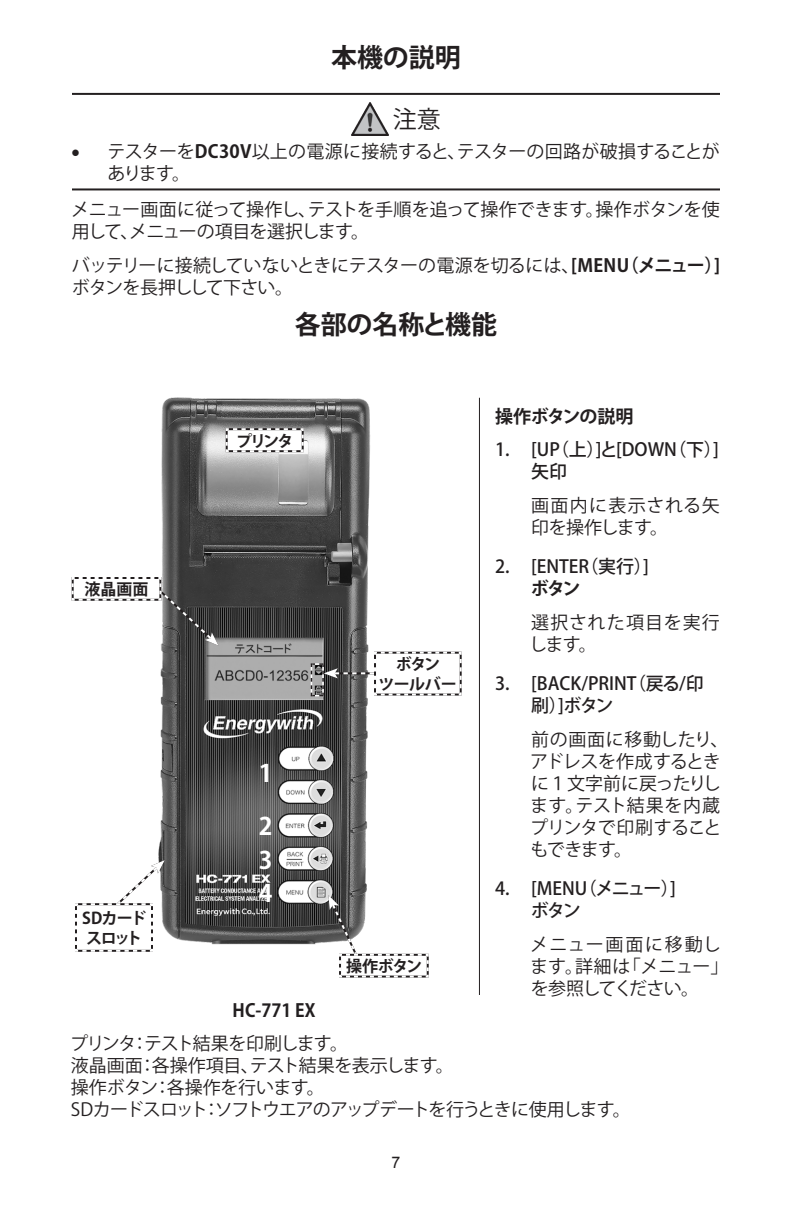
<style>
.page{position:relative;width:792px;height:1224px;background:#fff}
.page>*{position:absolute;margin:0;border:0;box-sizing:border-box;transform-origin:0 0}
.t1{font:700 26px "Koz Go Pro";letter-spacing:-.01em;color:#231f20}
.t2{font:700 24px/52px "Koz Go Pro";color:#fff}
.t3{font:24px "Koz Go Pro";color:#231f20}
.t4{font:18px/22px "Koz Go Pro";letter-spacing:-.02em;color:#231f20}
.t5{font:18px/22px "Koz Go Pro";letter-spacing:-.04em;color:#231f20}
.t6{font:500 18px/21.6px "Koz Go Pro";color:#231f20}
.t7{font:18px/22px "Koz Go Pro";color:#231f20}
.t8{font:700 18px "Koz Go Pro";letter-spacing:-.01em;color:#231f20}
.t9{font:18px/22px "Koz Go Pro";letter-spacing:.025em;color:#231f20}
.t10{font:500 18px/21.6px "Koz Go Pro";letter-spacing:-.08em;color:#231f20}
.t11{font:18px/22px "Koz Go Pro";letter-spacing:.055em;color:#231f20}
.t12{font:700 16px/20px "Koz Go Pro";letter-spacing:-.05em;color:#231f20;text-align:center}
.t13{font:700 16px/20px "Koz Go Pro";letter-spacing:-.08em;color:#231f20}
.t14{font:16px "Arial";color:#231f20}
.s1{font-weight:700}
</style>
<div class="page">
<hr style="left:72px;top:93px;width:648px;height:2px;background:#231f20">
<hr style="left:72px;top:188px;width:648px;height:2px;background:#231f20">
<img style="left:351px;top:103px;width:38px;height:33px">
<hr style="left:479px;top:398px;width:1px;height:597px;background:#231f20">
<img style="left:158px;top:397px;width:213px;height:548px">
<svg style="left:225px;top:427px;width:80px;height:26px"></svg>
<svg style="left:328px;top:895px;width:101px;height:83px"></svg>
<svg style="left:311px;top:651px;width:151px;height:46px"></svg>
<svg style="left:71px;top:576px;width:148px;height:70px"></svg>
<svg style="left:75px;top:860px;width:90px;height:92px"></svg>
<h1 class="t1" style="left:331px;top:41px;width:131px">本機の説明</h1>
<h2 class="t3" style="left:393px;top:104px;width:49px">注意</h2>
<p class="t4" style="left:108px;top:141px;width:614px;text-indent:-36px">• テスターを<span class="s1">DC30V</span>以上の電源に接続すると、テスターの回路が破損することがあります。</p>
<p class="t4" style="left:71px;top:199px;width:650px">メニュー画面に従って操作し、テストを手順を追って操作できます。操作ボタンを使用して、メニューの項目を選択します。</p>
<p class="t4" style="left:72px;top:254px;width:652px">バッテリーに接続していないときにテスターの電源を切るには、<span class="s1">[MENU（メニュー）]</span>ボタンを長押しして下さい。</p>
<h1 class="t1" style="left:295px;top:307px;width:204px">各部の名称と機能</h1>
<p class="t12" style="left:85px;top:580px;width:65px">液晶画面</p>
<p class="t13" style="left:82px;top:909px;width:66px">SDカードスロット</p>
<p class="t12" style="left:236px;top:432px;width:59px">プリンタ</p>
<h2 class="t2" style="left:259px;top:749px;width:15px">1<br>2</h2>
<h2 class="t2" style="left:259px;top:845px;width:15px;line-height:33px">3<br>4</h2>
<p class="t12" style="left:378px;top:655px;width:80px">ボタン<br>ツールバー</p>
<p class="t12" style="left:346px;top:957px;width:77px">操作ボタン</p>
<p class="t8" style="left:495px;top:405px;width:140px">操作ボタンの説明</p>
<p class="t6" style="left:531px;top:440px;width:192px;text-indent:-36px">1. [UP（上）]と[DOWN（下）]矢印</p>
<p class="t9" style="left:531px;top:495px;width:190px">画面内に表示される矢印を操作します。</p>
<p class="t6" style="left:495px;top:557px;width:158px">2. [ENTER（実行）]</p>
<p class="t8" style="left:531px;top:577px;width:51px">ボタン</p>
<p class="t11" style="left:529px;top:612px;width:192px">選択された項目を実行します。</p>
<p class="t6" style="left:531px;top:674px;width:174px;text-indent:-36px">3. [BACK/PRINT（戻る/印刷）]ボタン</p>
<p class="t4" style="left:530px;top:729px;width:200px">前の画面に移動したり、アドレスを作成するときに１文字前に戻ったりします。テスト結果を内蔵プリンタで印刷することもできます。</p>
<p class="t10" style="left:531px;top:879px;width:150px;text-indent:-36px">4. [MENU（メニュー）]ボタン</p>
<p class="t7" style="left:530px;top:934px;width:200px">メニュー画面に移動します。詳細は「メニュー」を参照してください。</p>
<p class="t8" style="left:233px;top:999px;width:84px">HC-771 EX</p>
<p class="t5" style="left:70px;top:1033px;width:562px">プリンタ：テスト結果を印刷します。<br>液晶画面：各操作項目、テスト結果を表示します。<br>操作ボタン：各操作を行います。<br>SDカードスロット：ソフトウエアのアップデートを行うときに使用します。</p>
<p class="t14" style="left:392px;top:1152px;width:10px">7</p>
</div>
